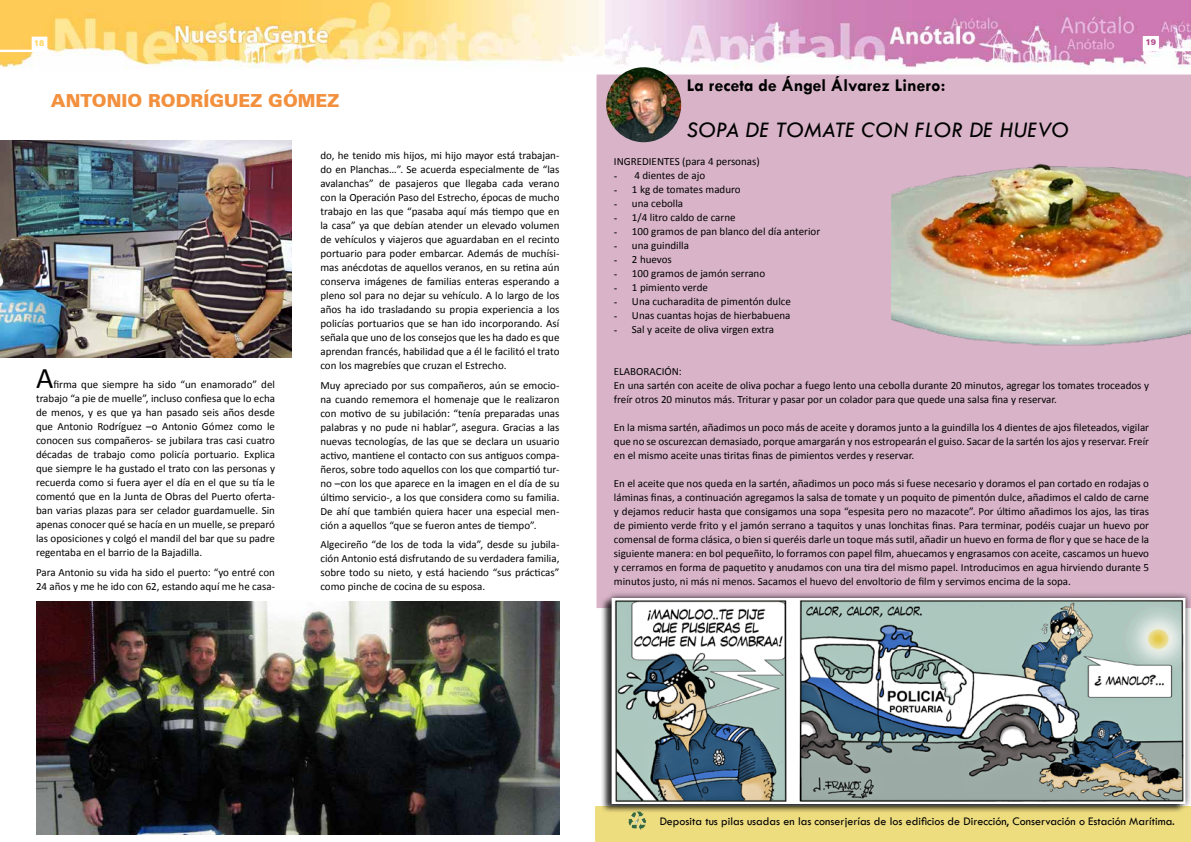
<style>
.page{position:relative;width:1191px;height:842px;background:#fff}
.page>*{position:absolute;margin:0;border:0;box-sizing:border-box;transform-origin:0 0}
.t1{font:30px "Calibri";color:#000}
.t2{font:italic 23px "Tw Cen";color:#000}
.t3{font:700 18px "Tw Cen";color:#000}
.t4{font:900 18px "Zurich BT";color:#f2903e}
.t5{font:12px "Tw Cen";color:#000}
.t6{font:11px/14px "Calibri";color:#000;text-align:justify}
.t7{font:900 8px "Zurich BT";color:#b2478a}
.t8{font:900 8px "Zurich BT";color:#fed65f}
.s1{font-family:"Tw Cen"}
</style>
<div class="page">
<div style="left:596px;top:74px;width:595px;height:534px;background:#d9b4c9"></div>
<img style="left:604px;top:0;width:587px;height:73px">
<svg style="left:1142px;top:36px;width:49px;height:15px"></svg>
<div style="left:595px;top:806px;width:596px;height:36px;background:#eedd7f"></div>
<img style="left:628px;top:813px;width:18px;height:17px">
<img style="left:0;top:0;width:604px;height:68px">
<svg style="left:0;top:37px;width:47px;height:15px"></svg>
<img style="left:0;top:140px;width:292px;height:217px">
<div style="left:605px;top:591px;width:586px;height:220px;background:#000;opacity:.75"></div>
<img style="left:613px;top:600px;width:570px;height:202px">
<div style="left:611px;top:598px;width:574px;height:206px;border:1px solid #fff"></div>
<img style="left:891px;top:158px;width:300px;height:189px">
<img style="left:606px;top:67px;width:75px;height:75px;border-radius:37px">
<img style="left:36px;top:601px;width:523px;height:233px">
<p class="t8" style="left:34px;top:38px;width:12px">18</p>
<h3 class="t4" style="left:51px;top:90px;width:290px">ANTONIO RODRÍGUEZ GÓMEZ</h3>
<h1 class="t1" style="left:36px;top:359px;width:19px">A</h1>
<p class="t6" style="left:36px;top:377px;width:240px;text-indent:17px">firma que siempre ha sido “un enamorado” del trabajo “a pie de muelle”, incluso confiesa que lo echa de menos, y es que ya han pasado seis años desde que Antonio Rodríguez –o Antonio Gómez como le conocen sus compañeros- se jubilara tras casi cuatro décadas de trabajo como policía portuario. Explica que siempre le ha gustado el trato con las personas y recuerda como si fuera ayer el día en el que su tía le comentó que en la Junta de Obras del Puerto oferta&shy;ban varias plazas para ser celador guardamuelle. Sin apenas conocer qué se hacía en un muelle, se preparó las oposiciones y colgó el mandil del bar que su padre regentaba en el barrio de la Bajadilla.</p>
<p class="t6" style="left:36px;top:565px;width:240px">Para Antonio su vida ha sido el puerto: “yo entré con<br>24 años y me he ido con 62, estando aquí me he casa-</p>
<p class="t6" style="left:320px;top:148px;width:240px">do, he tenido mis hijos, mi hijo mayor está trabajan&shy;do en Planchas…”. Se acuerda especialmente de “las avalanchas” de pasajeros que llegaba cada verano con la Operación Paso del Estrecho, épocas de mucho trabajo en las que “pasaba aquí más tiempo que en la casa” ya que debían atender un elevado volumen de vehículos y viajeros que aguardaban en el recinto portuario para poder embarcar. Además de muchísi&shy;mas anécdotas de aquellos veranos, en su retina aún conserva imágenes de familias enteras esperando a pleno sol para no dejar su vehículo. A lo largo de los años ha ido trasladando su propia experiencia a los policías portuarios que se han ido incorporando. Así señala que uno de los consejos que les ha dado es que aprendan francés, habilidad que a él le facilitó el trato con los magrebíes que cruzan el Estrecho.</p>
<p class="t6" style="left:320px;top:378px;width:240px">Muy apreciado por sus compañeros, aún se emocio&shy;na cuando rememora el homenaje que le realizaron con motivo de su jubilación: “tenía preparadas unas palabras y no pude ni hablar”, asegura. Gracias a las nuevas tecnologías, de las que se declara un usuario activo, mantiene el contacto con sus antiguos compa&shy;ñeros, sobre todo aquellos con los que compartió tur&shy;no –con los que aparece en la imagen en el día de su último servicio-, a los que considera como su familia.<br>De ahí que también quiera hacer una especial men&shy;ción a aquellos “que se fueron antes de tiempo”.</p>
<p class="t6" style="left:320px;top:538px;width:240px">Algecireño “de los de toda la vida”, desde su jubila&shy;ción Antonio está disfrutando de su verdadera familia, sobre todo su nieto, y está haciendo “sus prácticas” como pinche de cocina de su esposa.</p>
<p class="t7" style="left:1145px;top:37px;width:12px">19</p>
<h3 class="t3" style="left:687px;top:75px;width:260px">La receta de Ángel Álvarez Linero:</h3>
<h2 class="t2" style="left:687px;top:116px;width:384px">SOPA DE TOMATE CON FLOR DE HUEVO</h2>
<p class="t6" style="left:614px;top:155px;width:147px">INGREDIENTES (para 4 personas)</p>
<p class="t6" style="left:614px;top:169px;width:93px"><span class="s1">-</span> 4 dientes de ajo</p>
<p class="t6" style="left:614px;top:183px;width:128px"><span class="s1">-</span> 1 kg de tomates maduro</p>
<p class="t6" style="left:614px;top:197px;width:71px"><span class="s1">-</span> una cebolla</p>
<p class="t6" style="left:614px;top:211px;width:123px"><span class="s1">-</span> 1/4 litro caldo de carne</p>
<p class="t6" style="left:614px;top:225px;width:208px"><span class="s1">-</span> 100 gramos de pan blanco del día anterior</p>
<p class="t6" style="left:614px;top:239px;width:77px"><span class="s1">-</span> una guindilla</p>
<p class="t6" style="left:614px;top:253px;width:59px"><span class="s1">-</span> 2 huevos</p>
<p class="t6" style="left:614px;top:267px;width:153px"><span class="s1">-</span> 100 gramos de jamón serrano</p>
<p class="t6" style="left:614px;top:281px;width:95px"><span class="s1">-</span> 1 pimiento verde</p>
<p class="t6" style="left:614px;top:295px;width:179px"><span class="s1">-</span> Una cucharadita de pimentón dulce</p>
<p class="t6" style="left:614px;top:309px;width:178px"><span class="s1">-</span> Unas cuantas hojas de hierbabuena</p>
<p class="t6" style="left:614px;top:323px;width:162px"><span class="s1">-</span> Sal y aceite de oliva virgen extra</p>
<p class="t6" style="left:614px;top:365px;width:537px;text-align:left">ELABORACIÓN:<br>En una sartén con aceite de oliva pochar a fuego lento una cebolla durante 20 minutos, agregar los tomates troceados y freír otros 20 minutos más. Triturar y pasar por un colador para que quede una salsa fina y reservar.</p>
<p class="t6" style="left:614px;top:421px;width:536px">En la misma sartén, añadimos un poco más de aceite y doramos junto a la guindilla los 4 dientes de ajos fileteados, vigilar que no se oscurezcan demasiado, porque amargarán y nos estropearán el guiso. Sacar de la sartén los ajos y reservar. Freír en el mismo aceite unas tiritas finas de pimientos verdes y reservar.</p>
<p class="t6" style="left:614px;top:477px;width:537px">En el aceite que nos queda en la sartén, añadimos un poco más si fuese necesario y doramos el pan cortado en rodajas o láminas finas, a continuación agregamos la salsa de tomate y un poquito de pimentón dulce, añadimos el caldo de carne y dejamos reducir hasta que consigamos una sopa “espesita pero no mazacote”. Por último añadimos los ajos, las tiras de pimiento verde frito y el jamón serrano a taquitos y unas lonchitas finas. Para terminar, podéis cuajar un huevo por comensal de forma clásica, o bien si queréis darle un toque más sutil, añadir un huevo en forma de flor y que se hace de la siguiente manera: en bol pequeñito, lo forramos con papel film, ahuecamos y engrasamos con aceite, cascamos un huevo y cerramos en forma de paquetito y anudamos con una tira del mismo papel. Introducimos en agua hirviendo durante 5 minutos justo, ni más ni menos. Sacamos el huevo del envoltorio de film y servimos encima de la sopa.</p>
<p class="t5" style="left:659px;top:814px;width:517px">Deposita tus pilas usadas en las conserjerías de los edificios de Dirección, Conservación o Estación Marítima.</p>
</div>
